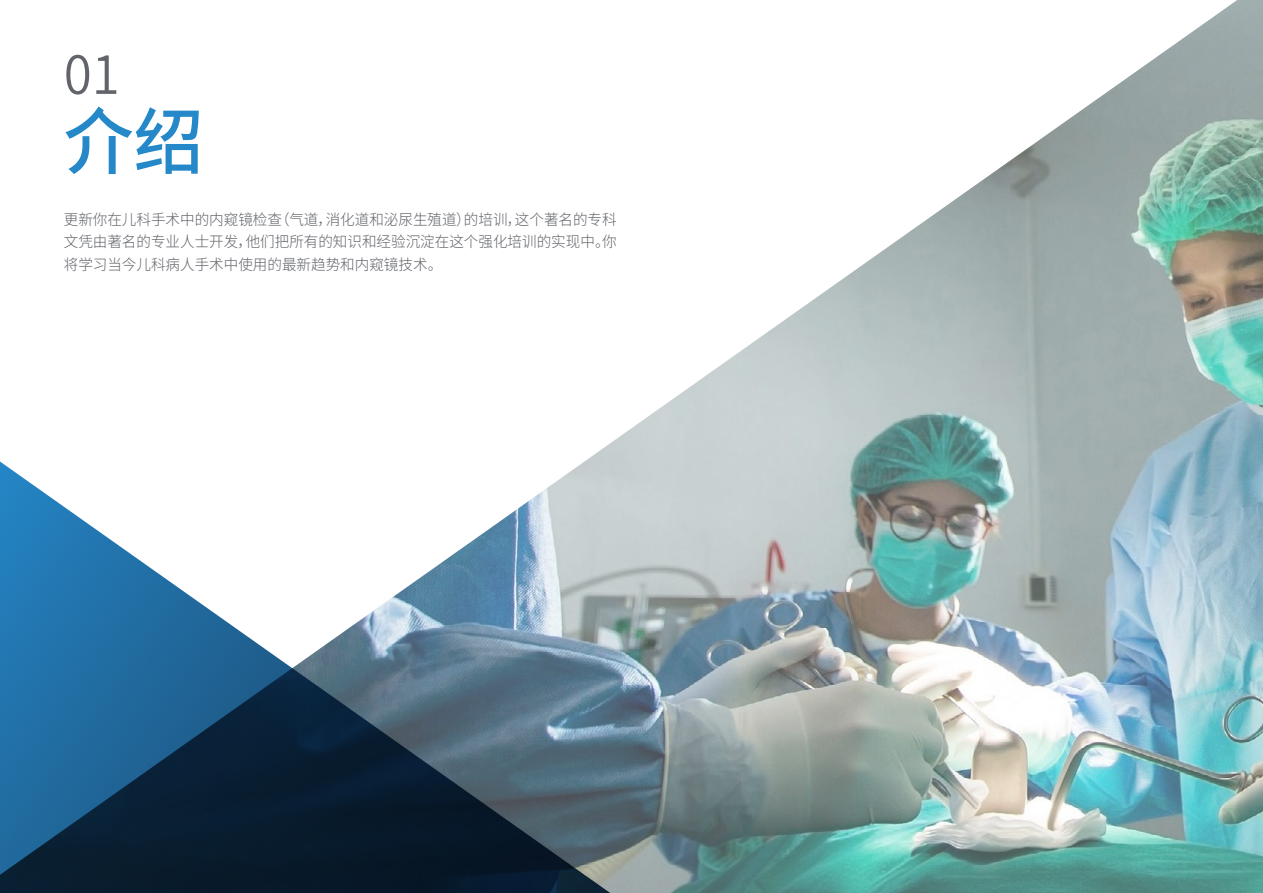
<style>
.page{position:relative;width:1263px;height:893px;background:#fff}
.page>*{position:absolute;margin:0;border:0;box-sizing:border-box;transform-origin:0 0}
.t1{font:500 72px "Source Han Sans CN";color:#2488c9}
.t2{font:52.5px "Source Han Sans CN";color:#61646a}
.t3{font:300 15px/22.5px "Source Han Sans CN";color:#61646a;text-align:justify}
</style>
<div class="page">
<img style="left:607px;top:0;width:656px;height:893px">
<svg style="left:0;top:446px;width:640px;height:447px"></svg>
<h2 class="t2" style="left:64px;top:45px;width:57px">01</h2>
<h1 class="t1" style="left:64px;top:101px;width:141px">介绍</h1>
<p class="t3" style="left:64px;top:208px;width:554px">更新你在儿科手术中的内窥镜检查（气道，消化道和泌尿生殖道）的培训，这个著名的专科文凭由著名的专业人士开发，他们把所有的知识和经验沉淀在这个强化培训的实现中。你将学习当今儿科病人手术中使用的最新趋势和内窥镜技术。</p>
</div>
